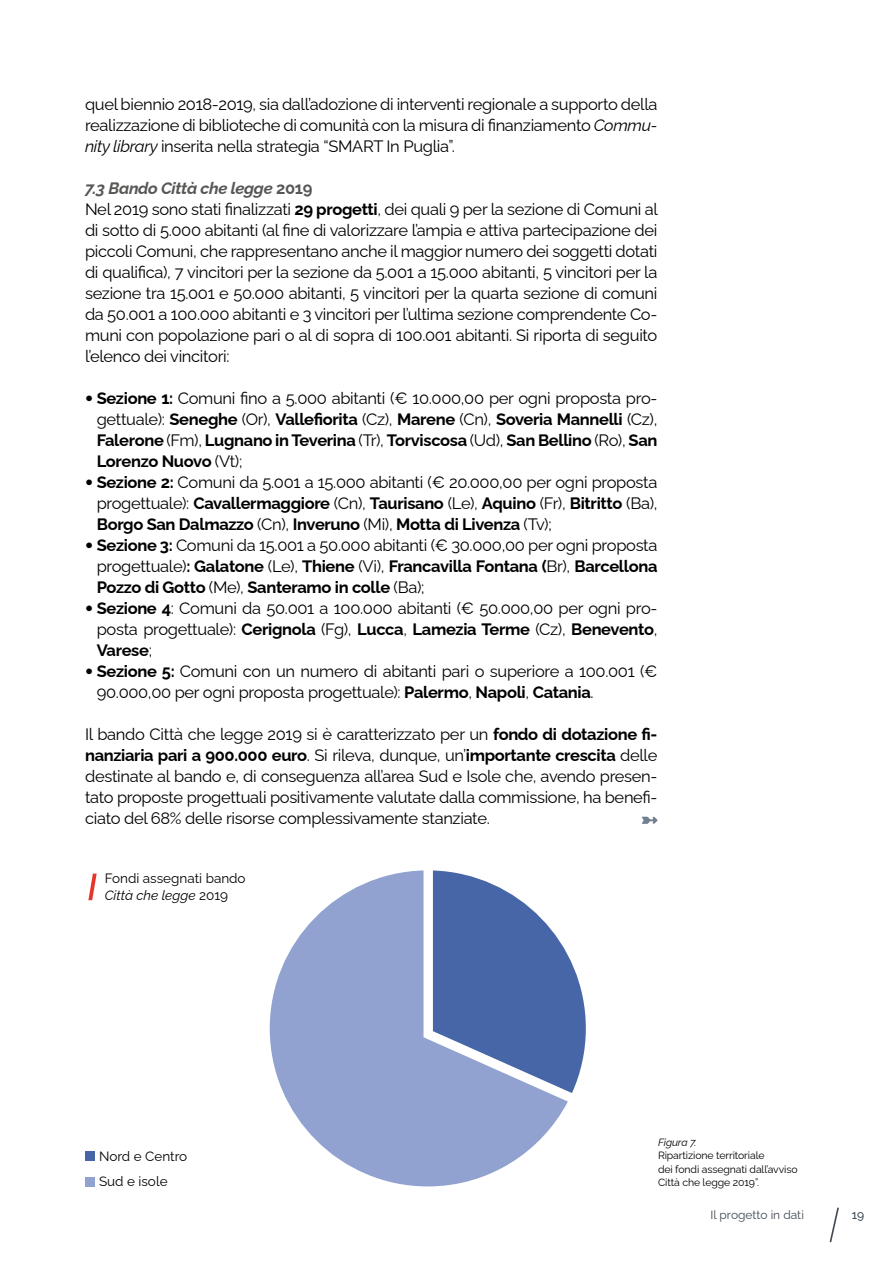
<style>
.page{position:relative;width:893px;height:1263px;background:#fff}
.page>*{position:absolute;margin:0;border:0;box-sizing:border-box;transform-origin:0 0}
.t1{font:16.5px/21px "Raleway";letter-spacing:-.02em;color:#000;text-align:justify}
.t2{font:700 16.5px/21px "Raleway";letter-spacing:-.02em;color:#000;text-align:justify}
.t3{font:13.5px/17.2px "Raleway";color:#000}
.t4{font:12px "Raleway";color:#404952}
.t5{font:500 12px "Raleway";color:#404952}
.t6{font:10.5px/13.5px "Raleway";letter-spacing:-.01em;color:#000}
.t7{font:italic 10.5px "Raleway";letter-spacing:-.01em;color:#000}
.s1{font-style:italic}
.s2{font-weight:700;font-style:italic;color:#575756}
.s3{font-weight:700;color:#575756}
.s4{font-weight:700}
.s5{font-family:"Frutiger Neue LT Pro";font-stretch:condensed}
.s6{font-weight:400}
.s7{font-family:"Frutiger Neue LT Pro";font-weight:700;font-stretch:condensed}
</style>
<div class="page">
<svg style="left:830px;top:1208px;width:9px;height:34px"></svg>
<svg style="left:88px;top:873px;width:9px;height:27px"></svg>
<svg style="left:642px;top:817px;width:15px;height:7px"></svg>
<div style="left:85px;top:1151px;width:9px;height:10px;background:#4766a7"></div>
<div style="left:85px;top:1177px;width:9px;height:9px;background:#91a2d0"></div>
<svg style="left:270px;top:870px;width:298px;height:316px;fill:#91a2d0"></svg>
<svg style="left:433px;top:870px;width:153px;height:223px"></svg>
<p class="t1" style="left:85px;top:92px;width:574px">quel biennio 2018-2019, sia dall’adozione di interventi regionale a supporto della realizzazione di biblioteche di comunità con la misura di finanziamento <span class="s1">Commu&shy;nity library</span> inserita nella strategia “SMART In Puglia”.</p>
<p class="t1" style="left:85px;top:176px;width:574px;text-align:left"><span class="s2">7.3 Bando Città che legge</span> <span class="s3">2019<br></span>Nel 2019 sono stati finalizzati <span class="s4">29 progetti</span>, dei quali 9 per la sezione di Comuni al di sotto di 5.000 abitanti (al fine di valorizzare l’ampia e attiva partecipazione dei piccoli Comuni, che rappresentano anche il maggior numero dei soggetti dotati di qualifica), 7 vincitori per la sezione da 5.001 a 15.000 abitanti, 5 vincitori per la sezione tra 15.001 e 50.000 abitanti, 5 vincitori per la quarta sezione di comuni da 50.001 a 100.000 abitanti e 3 vincitori per l’ultima sezione comprendente Co&shy;muni con popolazione pari o al di sopra di 100.001 abitanti. Si riporta di seguito l’elenco dei vincitori:</p>
<p class="t2" style="left:97px;top:386px;width:562px;text-indent:-12px"><span class="s5">•</span> Sezione 1: <span class="s6">Comuni fino a 5.000 abitanti (€ 10.000,00 per ogni proposta pro&shy;gettuale):</span> Seneghe <span class="s6">(Or),</span> Vallefiorita <span class="s6">(Cz),</span> Marene <span class="s6">(Cn),</span> Soveria Mannelli <span class="s6">(Cz), </span>Falerone <span class="s6">(Fm),</span> Lugnano in Teverina <span class="s6">(Tr),</span> Torviscosa <span class="s6">(Ud),</span> San Bellino <span class="s6">(Ro),</span> San Lorenzo Nuovo <span class="s6">(Vt);</span></p>
<p class="t1" style="left:97px;top:470px;width:562px;text-indent:-12px"><span class="s7">•</span> <span class="s4">Sezione 2:</span> Comuni da 5.001 a 15.000 abitanti (€ 20.000,00 per ogni proposta progettuale): <span class="s4">Cavallermaggiore</span> (Cn), <span class="s4">Taurisano</span> (Le), <span class="s4">Aquino</span> (Fr), <span class="s4">Bitritto</span> (Ba), <span class="s4">Borgo San Dalmazzo</span> (Cn), <span class="s4">Inveruno</span> (Mi), <span class="s4">Motta di Livenza</span> (Tv);</p>
<p class="t1" style="left:97px;top:533px;width:562px;text-indent:-12px"><span class="s7">•</span> <span class="s4">Sezione 3:</span> Comuni da 15.001 a 50.000 abitanti (€ 30.000,00 per ogni proposta progettuale)<span class="s4">: Galatone</span> (Le), <span class="s4">Thiene</span> (Vi), <span class="s4">Francavilla Fontana (</span>Br), <span class="s4">Barcellona Pozzo di Gotto</span> (Me), <span class="s4">Santeramo in colle</span> (Ba);</p>
<p class="t1" style="left:97px;top:596px;width:562px;text-indent:-12px"><span class="s7">•</span> <span class="s4">Sezione 4</span>: Comuni da 50.001 a 100.000 abitanti (€ 50.000,00 per ogni pro&shy;posta progettuale): <span class="s4">Cerignola</span> (Fg), <span class="s4">Lucca</span>, <span class="s4">Lamezia Terme</span> (Cz), <span class="s4">Benevento</span>, <span class="s4">Varese</span>;</p>
<p class="t1" style="left:97px;top:659px;width:562px;text-indent:-12px"><span class="s7">•</span> <span class="s4">Sezione 5:</span> Comuni con un numero di abitanti pari o superiore a 100.001 (€<br>90.000,00 per ogni proposta progettuale): <span class="s4">Palermo</span>, <span class="s4">Napoli</span>, <span class="s4">Catania</span>.</p>
<p class="t1" style="left:85px;top:722px;width:574px">Il bando Città che legge 2019 si è caratterizzato per un <span class="s4">fondo di dotazione fi&shy;nanziaria pari a 900.000 euro</span>. Si rileva, dunque, un’<span class="s4">importante crescita</span> delle destinate al bando e, di conseguenza all’area Sud e Isole che, avendo presen&shy;tato proposte progettuali positivamente valutate dalla commissione, ha benefi&shy;ciato del 68% delle risorse complessivamente stanziate.</p>
<p class="t3" style="left:105px;top:868px;width:142px">Fondi assegnati bando<br><span class="s1">Città che legge</span> 2019</p>
<p class="t3" style="left:99px;top:1142px;width:90px;line-height:25.5px">Nord e Centro<br>Sud e isole</p>
<p class="t7" style="left:658px;top:1134px;width:40px">Figura 7.</p>
<p class="t6" style="left:658px;top:1148px;width:141px">Ripartizione territoriale<br>dei fondi assegnati dall’avviso<br>Città che legge 2019”.</p>
<p class="t4" style="left:711px;top:1205px;width:95px">Il progetto in dati</p>
<p class="t5" style="left:852px;top:1205px;width:14px">19</p>
</div>
